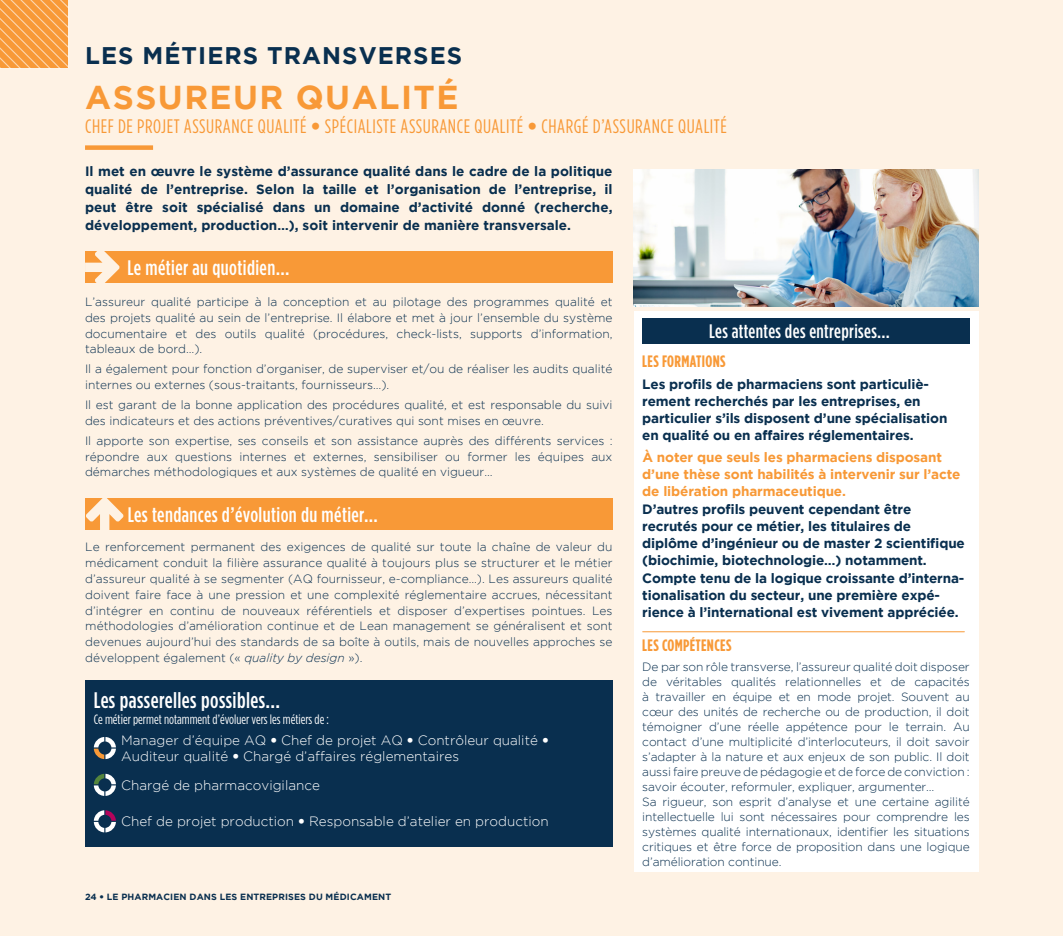
<style>
.page{position:relative;width:1063px;height:936px;background:#fff}
.page>*{position:absolute;margin:0;border:0;box-sizing:border-box;transform-origin:0 0}
.nom_métier_2{font:700 33px "Gotham";letter-spacing:.045em;color:#f89937}
.Famille_métier_2{font:700 24px "Gotham";letter-spacing:.045em;color:#092f4f}
.passerelles{font:500 22.5px "Gotham Condensed";letter-spacing:.02em;color:#fff}
.t1{font:500 21px "Gotham Condensed";letter-spacing:.02em;color:#fff}
.nom_métier_2-2{font:19.5px "Gotham Condensed";letter-spacing:.03em;color:#f89937}
.t2{font:500 19.5px "Gotham Condensed";letter-spacing:.02em;color:#fff}
.tyty4{font:700 16.5px "Gotham Condensed";letter-spacing:.02em;color:#f89937}
.Formationbis{font:700 13.5px/17.2px "Gotham";letter-spacing:-.01em;color:#092f4f}
.Intro_métier{font:700 13.5px/18px "Gotham";color:#092f4f;text-align:justify}
.t3{font:300 13.5px/15.8px "Gotham";color:#fff}
.Formationbis-2{font:700 13.5px/17.2px "Gotham";letter-spacing:-.01em;color:#f89937}
.normal_métier{font:13.5px "Gotham Condensed";color:#fff}
.Normal_métier_bleu{font:300 12px/15.8px "Gotham";color:#092f4f;text-align:justify}
.formation{font:300 12px/15px "Gotham";letter-spacing:-.01em;color:#092f4f;text-align:justify}
.Tendances{font:300 12px/15.8px "Gotham";color:#092f4f;text-align:justify}
.t4{font:700 9px "Gotham";letter-spacing:.015em;color:#092f4f}
.s1{font-family:"Helvetica Neue LT";font-weight:300}
.s2{font-style:italic}
.s3{font-family:"Helvetica Neue LT"}
</style>
<div class="page">
<div style="left:0;top:0;width:1063px;height:935px;background:#fef2e4"></div>
<div style="left:85px;top:145px;width:68px;height:5px;background:#f89937"></div>
<img style="left:634px;top:169px;width:344px;height:137px">
<div style="left:85px;top:679px;width:528px;height:167px;background:#092f4f"></div>
<svg style="left:94px;top:737px;width:22px;height:22px"></svg>
<svg style="left:94px;top:773px;width:22px;height:22px"></svg>
<svg style="left:94px;top:810px;width:22px;height:22px"></svg>
<div style="left:634px;top:311px;width:344px;height:561px;background:#fff"></div>
<div style="left:642px;top:318px;width:328px;height:25px;background:#092f4f"></div>
<hr style="left:643px;top:631px;width:321px;height:1px;background:#f89937">
<div style="left:85px;top:251px;width:528px;height:32px;background:#f89937"></div>
<svg style="left:85px;top:251px;width:35px;height:32px"></svg>
<div style="left:85px;top:498px;width:528px;height:32px;background:#f89937"></div>
<svg style="left:86px;top:498px;width:38px;height:32px"></svg>
<svg style="left:0;top:0;width:68px;height:68px;background:#f8a24a"></svg>
<p class="Famille_métier_2" style="left:85px;top:41px;width:378px">LES MÉTIERS TRANSVERSES</p>
<p class="nom_métier_2" style="left:85px;top:78px;width:375px">ASSUREUR QUALITÉ</p>
<p class="nom_métier_2-2" style="left:85px;top:115px;width:643px">CHEF DE PROJET ASSURANCE QUALITÉ <span class="s1">•</span> SPÉCIALISTE ASSURANCE QUALITÉ <span class="s1">•</span> CHARGÉ D’ASSURANCE QUALITÉ</p>
<p class="Intro_métier" style="left:85px;top:162px;width:529px">Il met en œuvre le système d’assurance qualité dans le cadre de la politique qualité de l’entreprise. Selon la taille et l’organisation de l’entreprise, il peut être soit spécialisé dans un domaine d’activité donné (recherche, développement, production…), soit intervenir de manière transversale.</p>
<p class="t1" style="left:128px;top:256px;width:163px">Le métier au quotidien…</p>
<p class="Normal_métier_bleu" style="left:85px;top:294px;width:529px">L’assureur qualité participe à la conception et au pilotage des programmes qualité et des projets qualité au sein de l’entreprise. Il élabore et met à jour l’ensemble du système documentaire et des outils qualité (procédures, check-lists, supports d’information, tableaux de bord…).</p>
<p class="Normal_métier_bleu" style="left:85px;top:361px;width:529px">Il a également pour fonction d’organiser, de superviser et/ou de réaliser les audits qualité internes ou externes (sous-traitants, fournisseurs…).</p>
<p class="Normal_métier_bleu" style="left:85px;top:397px;width:529px">Il est garant de la bonne application des procédures qualité, et est responsable du suivi des indicateurs et des actions préventives/curatives qui sont mises en œuvre.</p>
<p class="Normal_métier_bleu" style="left:85px;top:432px;width:529px">Il apporte son expertise, ses conseils et son assistance auprès des différents services : répondre aux questions internes et externes, sensibiliser ou former les équipes aux démarches méthodologiques et aux systèmes de qualité en vigueur…</p>
<p class="t1" style="left:128px;top:502px;width:252px">Les tendances d’évolution du métier…</p>
<p class="Tendances" style="left:85px;top:539px;width:529px">Le renforcement permanent des exigences de qualité sur toute la chaîne de valeur du médicament conduit la filière assurance qualité à toujours plus se structurer et le métier d’assureur qualité à se segmenter (AQ fournisseur, e-compliance…). Les assureurs qualité doivent faire face à une pression et une complexité réglementaire accrues, nécessitant d’intégrer en continu de nouveaux référentiels et disposer d’expertises pointues. Les méthodologies d’amélioration continue et de Lean management se généralisent et sont devenues aujourd’hui des standards de sa boîte à outils, mais de nouvelles approches se développent également (« <span class="s2">quality by design</span> »).</p>
<p class="passerelles" style="left:94px;top:688px;width:188px">Les passerelles possibles…</p>
<p class="normal_métier" style="left:94px;top:712px;width:237px">Ce métier permet notamment d’évoluer vers les métiers de :</p>
<p class="t3" style="left:121px;top:732px;width:429px">Manager d’équipe AQ <span class="s3">•</span> Chef de projet AQ <span class="s3">•</span> Contrôleur qualité <span class="s3">•<br></span>Auditeur qualité <span class="s3">•</span> Chargé d’affaires réglementaires</p>
<p class="t3" style="left:121px;top:777px;width:200px">Chargé de pharmacovigilance</p>
<p class="t3" style="left:121px;top:813px;width:429px">Chef de projet production <span class="s3">•</span> Responsable d’atelier en production</p>
<p class="t4" style="left:85px;top:891px;width:308px">24 <span class="s1">•</span> LE PHARMACIEN DANS LES ENTREPRISES DU MÉDICAMENT</p>
<p class="t2" style="left:709px;top:320px;width:182px">Les attentes des entreprises…</p>
<p class="tyty4" style="left:642px;top:351px;width:85px">LES FORMATIONS</p>
<p class="Formationbis" style="left:642px;top:375px;width:307px">Les profils de pharmaciens sont particuliè&shy;rement recherchés par les entreprises, en particulier s’ils disposent d’une spécialisation en qualité ou en affaires réglementaires.</p>
<p class="Formationbis-2" style="left:642px;top:448px;width:320px">À noter que seuls les pharmaciens disposant d’une thèse sont habilités à intervenir sur l’acte de libération pharmaceutique.</p>
<p class="Formationbis" style="left:642px;top:500px;width:324px">D’autres profils peuvent cependant être recrutés pour ce métier, les titulaires de diplôme d’ingénieur ou de master 2 scientifique (biochimie, biotechnologie…) notamment.</p>
<p class="Formationbis" style="left:642px;top:569px;width:324px">Compte tenu de la logique croissante d’interna&shy;tionalisation du secteur, une première expé&shy;rience à l’international est vivement appréciée.</p>
<p class="tyty4" style="left:642px;top:636px;width:91px">LES COMPÉTENCES</p>
<p class="formation" style="left:642px;top:658px;width:329px">De par son rôle transverse, l’assureur qualité doit disposer de véritables qualités relationnelles et de capacités à travailler en équipe et en mode projet. Souvent au cœur des unités de recherche ou de production, il doit témoigner d’une réelle appétence pour le terrain. Au contact d’une multiplicité d’interlocuteurs, il doit savoir s’adapter à la nature et aux enjeux de son public. Il doit aussi faire preuve de pédagogie et de force de conviction : savoir écouter, reformuler, expliquer, argumenter…</p>
<p class="formation" style="left:642px;top:793px;width:329px">Sa rigueur, son esprit d’analyse et une certaine agilité intellectuelle lui sont nécessaires pour comprendre les systèmes qualité internationaux, identifier les situations critiques et être force de proposition dans une logique d’amélioration continue.</p>
</div>
